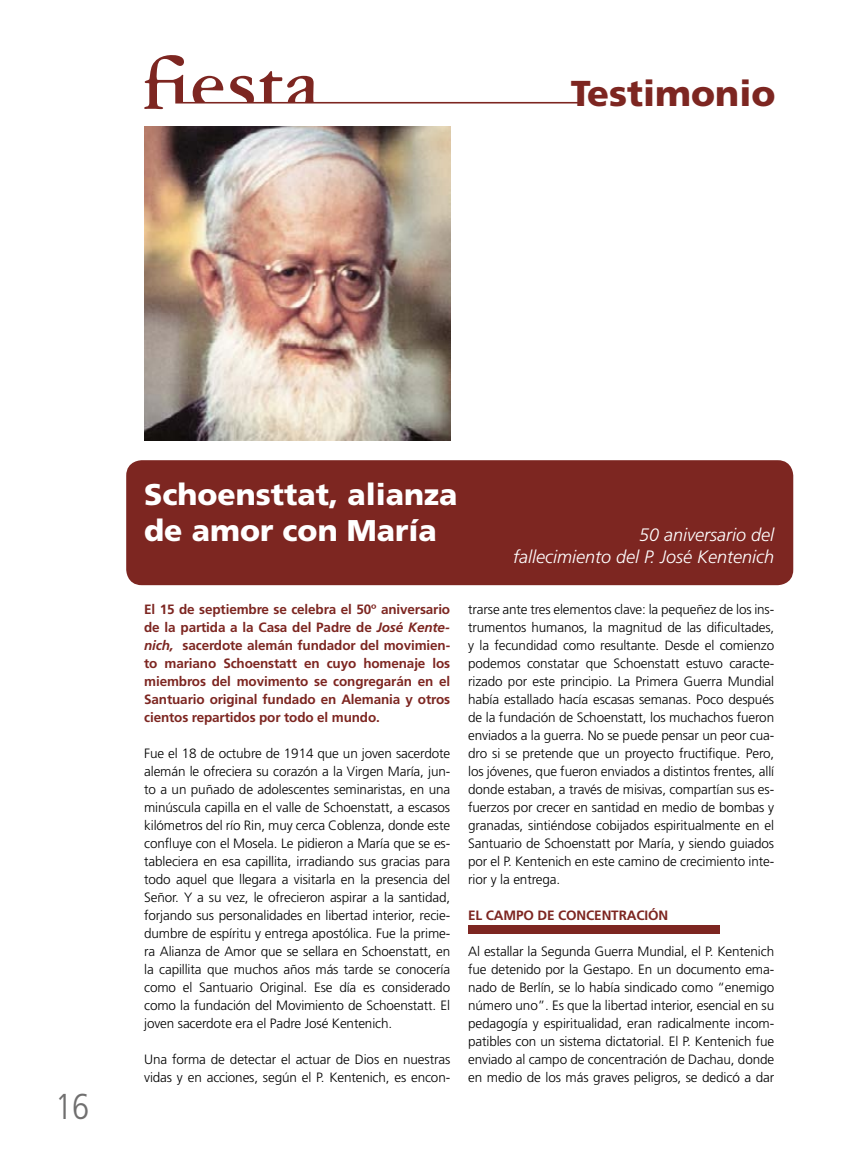
<style>
.page{position:relative;width:864px;height:1170px;background:#fff}
.page>*{position:absolute;margin:0;border:0;box-sizing:border-box;transform-origin:0 0}
.t1{font:900 36px "Frutiger LT Std";color:#7d2621}
.t2{font:300 condensed 36px "Frutiger LT Std";color:#706f6f}
.t3{font:900 30px/36px "Frutiger LT Std";color:#fff}
.t4{font:italic 300 18px/21.6px "Frutiger LT Std";color:#fff;text-align:right}
.t5{font:300 13.5px/18px "Frutiger LT Std";letter-spacing:-.01em;color:#000;text-align:justify}
.t6{font:700 13.5px/18px "Frutiger LT Std";letter-spacing:-.01em;color:#7d2621;text-align:justify}
.s1{font-style:italic}
</style>
<div class="page">
<div style="left:126px;top:460px;width:667px;height:125px;background:#7d2621;border-radius:16px"></div>
<svg style="left:144px;top:55px;width:437px;height:54px"></svg>
<div style="left:468px;top:925px;width:252px;height:9px;background:#7d2621"></div>
<img style="left:145px;top:126px;width:305px;height:315px">
<h1 class="t1" style="left:571px;top:72px;width:206px">Testimonio</h1>
<h1 class="t2" style="left:55px;top:1086px;width:36px">16</h1>
<h2 class="t3" style="left:144px;top:477px;width:315px">Schoensttat, alianza de amor con María</h2>
<h3 class="t4" style="left:513px;top:524px;width:263px">50 aniversario del<br>fallecimiento del P. José Kentenich</h3>
<p class="t6" style="left:144px;top:601px;width:308px">El 15 de septiembre se celebra el 50º aniversario de la partida a la Casa del Padre de <span class="s1">José Kente&shy;nich,</span> sacerdote alemán fundador del movimien&shy;to mariano Schoenstatt en cuyo homenaje los miembros del movimento se congregarán en el Santuario original fundado en Alemania y otros cientos repartidos por todo el mundo.</p>
<p class="t5" style="left:144px;top:745px;width:308px">Fue el 18 de octubre de 1914 que un joven sacerdote alemán le ofreciera su corazón a la Virgen María, jun&shy;to a un puñado de adolescentes seminaristas, en una minúscula capilla en el valle de Schoenstatt, a escasos kilómetros del río Rin, muy cerca Coblenza, donde este confluye con el Mosela. Le pidieron a María que se es&shy;tableciera en esa capillita, irradiando sus gracias para todo aquel que llegara a visitarla en la presencia del Señor. Y a su vez, le ofrecieron aspirar a la santidad, forjando sus personalidades en libertad interior, recie&shy;dumbre de espíritu y entrega apostólica. Fue la prime&shy;ra Alianza de Amor que se sellara en Schoenstatt, en la capillita que muchos años más tarde se conocería como el Santuario Original. Ese día es considerado como la fundación del Movimiento de Schoenstatt. El joven sacerdote era el Padre José Kentenich.</p>
<p class="t5" style="left:144px;top:1051px;width:308px">Una forma de detectar el actuar de Dios en nuestras vidas y en acciones, según el P. Kentenich, es encon-</p>
<p class="t5" style="left:468px;top:601px;width:308px">trarse ante tres elementos clave: la pequeñez de los ins&shy;trumentos humanos, la magnitud de las dificultades, y la fecundidad como resultante. Desde el comienzo podemos constatar que Schoenstatt estuvo caracte&shy;rizado por este principio. La Primera Guerra Mundial había estallado hacía escasas semanas. Poco después de la fundación de Schoenstatt, los muchachos fueron enviados a la guerra. No se puede pensar un peor cua&shy;dro si se pretende que un proyecto fructifique. Pero, los jóvenes, que fueron enviados a distintos frentes, allí donde estaban, a través de misivas, compartían sus es&shy;fuerzos por crecer en santidad en medio de bombas y granadas, sintiéndose cobijados espiritualmente en el Santuario de Schoenstatt por María, y siendo guiados por el P. Kentenich en este camino de crecimiento inte&shy;rior y la entrega.</p>
<p class="t6" style="left:468px;top:907px;width:202px">EL CAMPO DE CONCENTRACIÓN</p>
<p class="t5" style="left:468px;top:943px;width:308px">Al estallar la Segunda Guerra Mundial, el P. Kentenich fue detenido por la Gestapo. En un documento ema&shy;nado de Berlín, se lo había sindicado como “enemigo número uno”. Es que la libertad interior, esencial en su pedagogía y espiritualidad, eran radicalmente incom&shy;patibles con un sistema dictatorial. El P. Kentenich fue enviado al campo de concentración de Dachau, donde en medio de los más graves peligros, se dedicó a dar</p>
</div>
